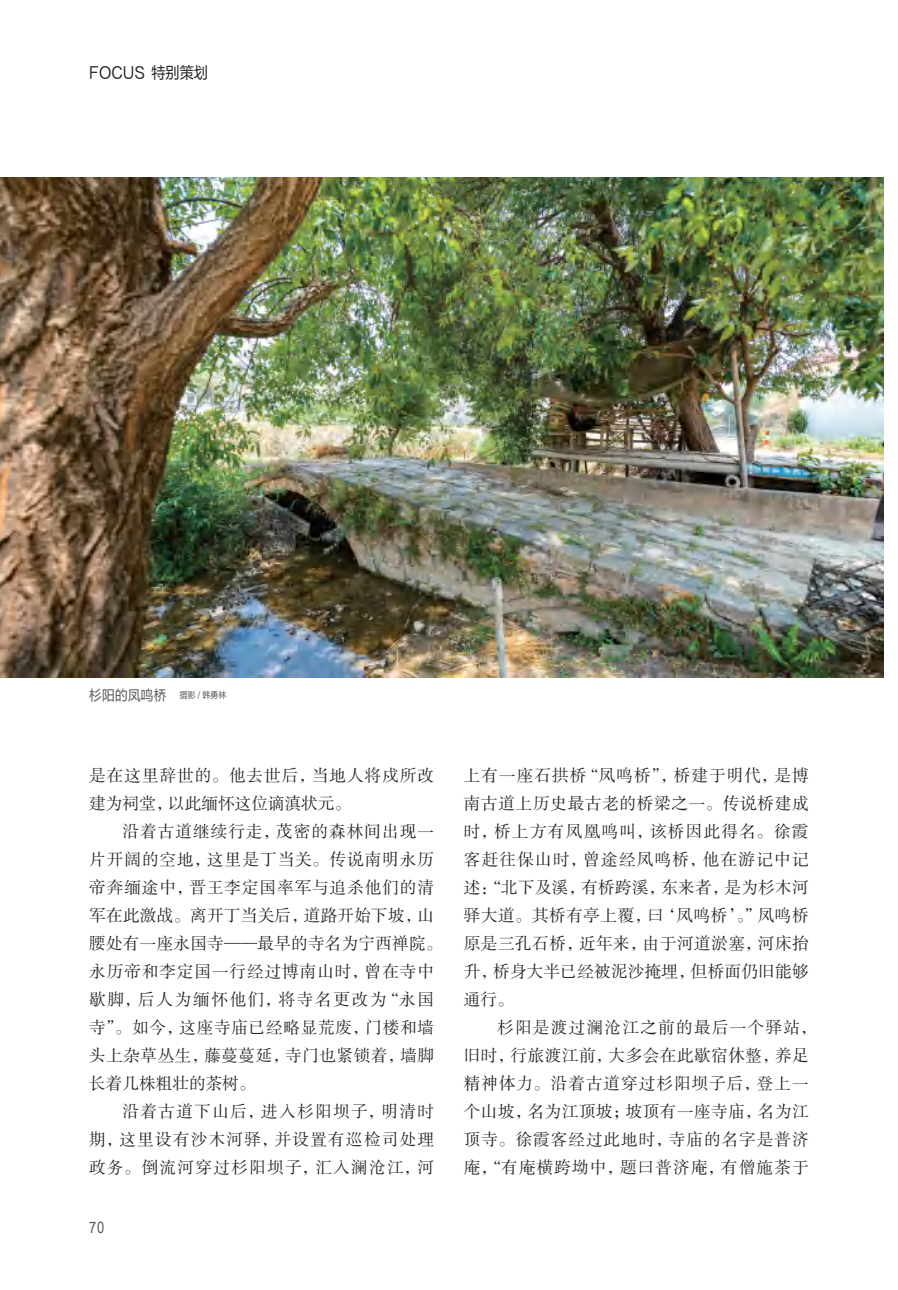
<style>
.page{position:relative;width:898px;height:1290px;background:#fff}
.page>*{position:absolute;margin:0;border:0;box-sizing:border-box;transform-origin:0 0}
.t1{font:16.62px/28px "FZSSK GBK1 0";letter-spacing:.055em;color:#231f20}
.t2{font:15.75px "FZLTHK GBK1 0";color:#231f20;scale:.9 1}
.t3{font:15.75px "Arial Narrow";color:#57585a}
.t4{font:14px "FZLTHK GBK1 0";letter-spacing:.025em;color:#57585a;scale:.9 1}
.s1{font-size:8.75px}
</style>
<div class="page">
<img style="left:0;top:178px;width:884px;height:499px">
<p class="t2" style="left:89px;top:64px;width:134px">FOCUS 特别策划</p>
<p class="t4" style="left:89px;top:687px;width:154px">杉阳的凤鸣桥 <span class="s1">摄影 / 韩勇林</span></p>
<p class="t1" style="left:89px;top:762px;width:346px">是在这里辞世的。他去世后，当地人将戍所改建为祠堂，以此缅怀这位谪滇状元。</p>
<p class="t1" style="left:89px;top:818px;width:355px;text-indent:33px">沿着古道继续行走，茂密的森林间出现一片开阔的空地，这里是丁当关。传说南明永历帝奔缅途中，晋王李定国率军与追杀他们的清军在此激战。离开丁当关后，道路开始下坡，山腰处有一座永国寺——最早的寺名为宁西禅院。永历帝和李定国一行经过博南山时，曾在寺中歇脚，后人为缅怀他们，将寺名更改为“永国寺”。如今，这座寺庙已经略显荒废，门楼和墙头上杂草丛生，藤蔓蔓延，寺门也紧锁着，墙脚长着几株粗壮的茶树。</p>
<p class="t1" style="left:89px;top:1098px;width:346px;text-align:justify;text-indent:33px">沿着古道下山后，进入杉阳坝子，明清时期，这里设有沙木河驿，并设置有巡检司处理政务。倒流河穿过杉阳坝子，汇入澜沧江，河</p>
<p class="t3" style="left:89px;top:1216px;width:17px">70</p>
<p class="t1" style="left:464px;top:762px;width:346px;text-align:justify">上有一座石拱桥“凤鸣桥”，桥建于明代，是博南古道上历史最古老的桥梁之一。传说桥建成时，桥上方有凤凰鸣叫，该桥因此得名。徐霞客赶往保山时，曾途经凤鸣桥，他在游记中记述：“北下及溪，有桥跨溪，东来者，是为杉木河驿大道。其桥有亭上覆，曰‘凤鸣桥’。”凤鸣桥原是三孔石桥，近年来，由于河道淤塞，河床抬升，桥身大半已经被泥沙掩埋，但桥面仍旧能够通行。</p>
<p class="t1" style="left:464px;top:1014px;width:354px;text-indent:33px">杉阳是渡过澜沧江之前的最后一个驿站，旧时，行旅渡江前，大多会在此歇宿休整，养足精神体力。沿着古道穿过杉阳坝子后，登上一个山坡，名为江顶坡；坡顶有一座寺庙，名为江顶寺。徐霞客经过此地时，寺庙的名字是普济庵，“有庵横跨坳中，题曰普济庵，有僧施茶于</p>
</div>
